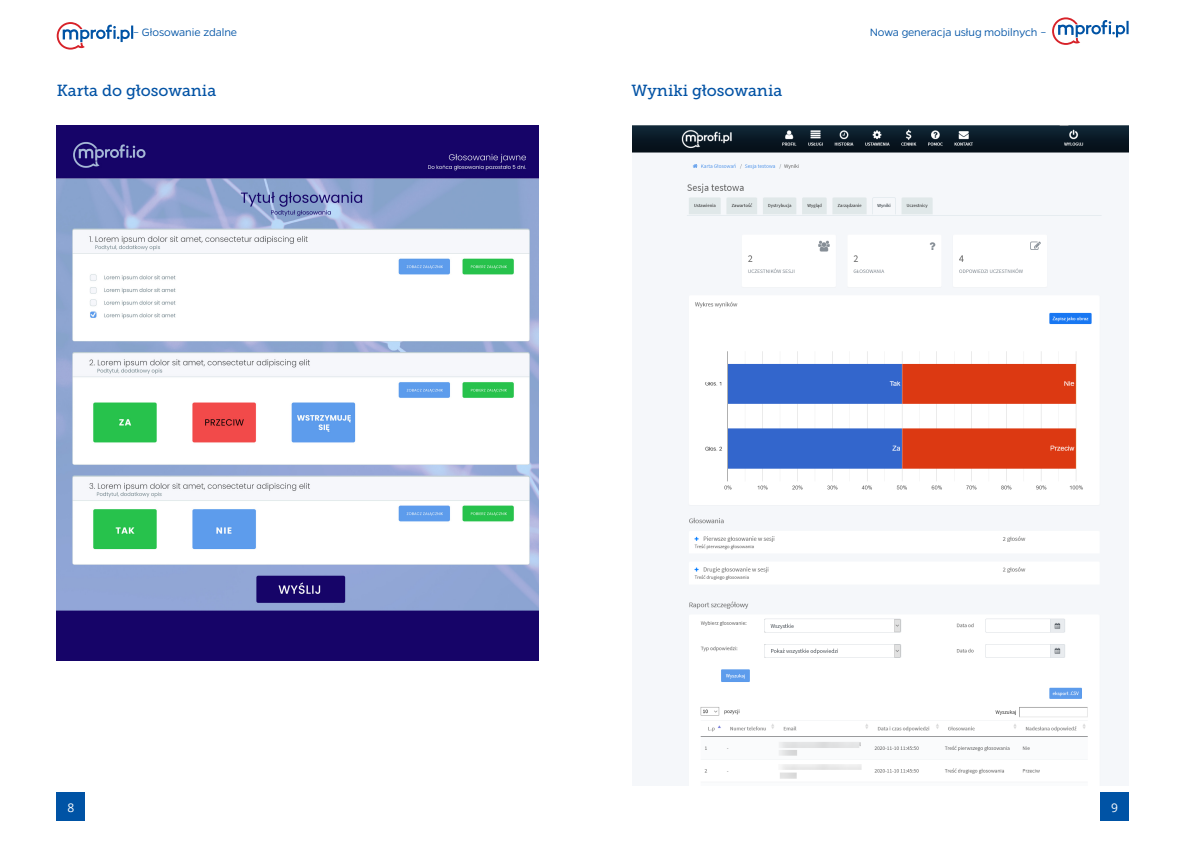
<style>
.page{position:relative;width:1191px;height:842px;background:#fff}
.page>*{position:absolute;margin:0;border:0;box-sizing:border-box;transform-origin:0 0}
.t1{font:16px "Museo Slab 500";color:#0353a5}
.t2{font:300 12px "Gentona";letter-spacing:-.01em;color:#0053a5}
.t3{font:12px "Open Sans";color:#fff}
</style>
<div class="page">
<svg style="left:1052px;top:17px;width:76px;height:28px"></svg>
<div style="left:1100px;top:793px;width:28px;height:28px;background:#0053a5"></div>
<svg style="left:57px;top:22px;width:76px;height:28px"></svg>
<div style="left:57px;top:793px;width:28px;height:28px;background:#0053a5"></div>
<img style="left:57px;top:125px;width:482px;height:535px">
<img style="left:632px;top:125px;width:496px;height:660px">
<p class="t2" style="left:133px;top:26px;width:105px">– Głosowanie zdalne</p>
<h1 class="t1" style="left:57px;top:82px;width:161px">Karta do głosowania</h1>
<h1 class="t1" style="left:631px;top:82px;width:152px">Wyniki głosowania</h1>
<p class="t2" style="left:869px;top:26px;width:178px">Nowa generacja usług mobilnych –</p>
<p class="t3" style="left:67px;top:799px;width:8px">8</p>
<p class="t3" style="left:1111px;top:799px;width:8px">9</p>
</div>
